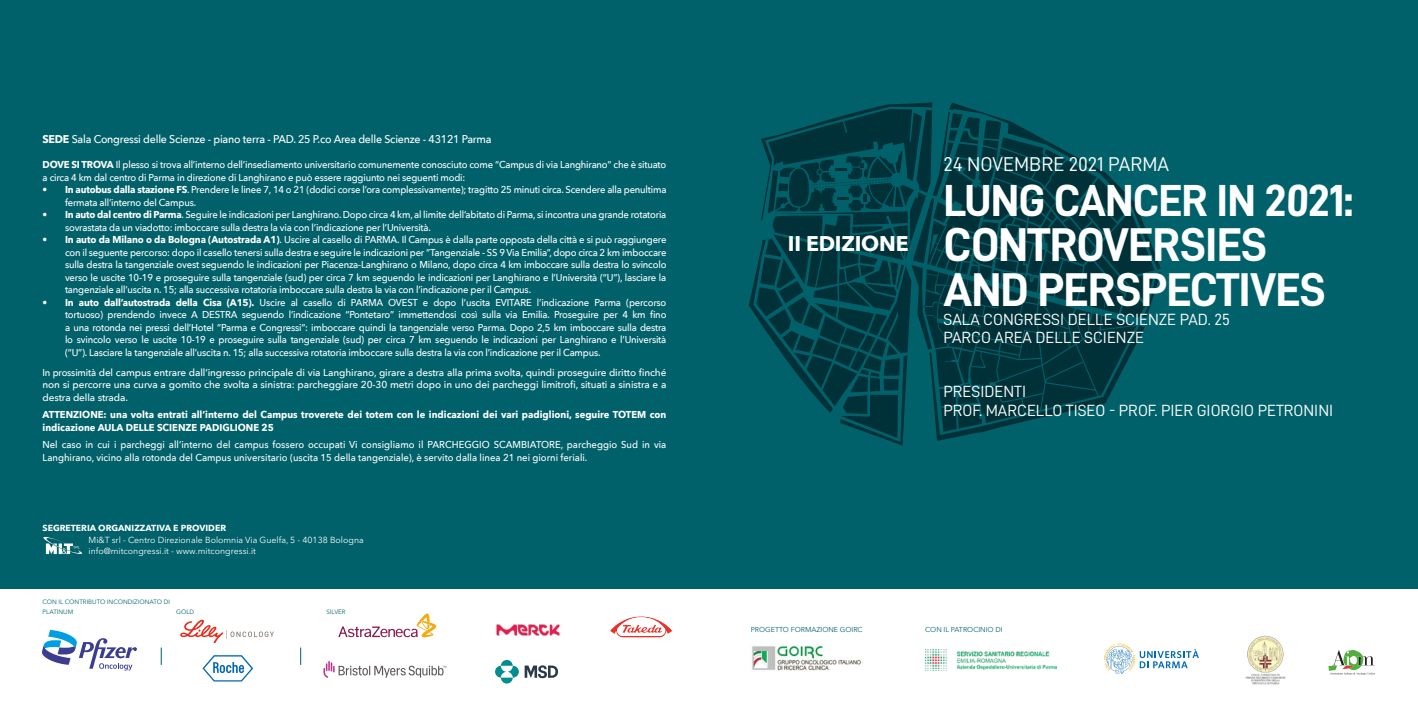
<style>
.page{position:relative;width:1418px;height:709px;background:#fff}
.page>*{position:absolute;margin:0;border:0;box-sizing:border-box;transform-origin:0 0}
.t1{font:47.5px/45px "D DIN Bold";letter-spacing:-.02em;color:#fdfefd}
.t2{font:45px "D DIN Bold";letter-spacing:-.02em;color:#fdfefd}
.t3{font:700 21.25px "Avenir Next";letter-spacing:-.01em;color:#fff}
.t4{font:20px "D DIN";color:#fdfefd}
.t5{font:16.25px/18.8px "D DIN";color:#fdfefd}
.t6{font:500 11.25px "Avenir Next";letter-spacing:-.02em;color:#fff;scale:.95 1}
.t7{font:500 10px/12.5px "Avenir Next";letter-spacing:-.02em;color:#fff;scale:.95 1}
.t8{font:500 10px/12.5px "Avenir Next";color:#fff;scale:.95 1}
.t9{font:700 10px/12.5px "Avenir Next";color:#fff;scale:.95 1}
.t10{font:8.75px/11.2px "Avenir Next LT Pro";color:#fdfefd}
.t11{font:700 8.75px "Avenir Next LT Pro";color:#fdfefd}
.t12{font:7.12px "Avenir Next LT Pro";color:#00616a}
.t13{font:6.25px "Avenir Next LT Pro";color:#00616a}
.s1{font-weight:700}
</style>
<div class="page">
<div style="left:0;top:0;width:1417px;height:588px;background:#00616a"></div>
<img style="left:925px;top:649px;width:131px;height:22px">
<svg style="left:1328px;top:650px;width:46px;height:25px"></svg>
<svg style="left:1103px;top:643px;width:95px;height:30px"></svg>
<img style="left:1245px;top:635px;width:40px;height:49px">
<svg style="left:610px;top:616px;width:62px;height:21px"></svg>
<svg style="left:495px;top:660px;width:63px;height:23px"></svg>
<svg style="left:338px;top:613px;width:98px;height:24px"></svg>
<svg style="left:323px;top:661px;width:123px;height:17px"></svg>
<img style="left:496px;top:625px;width:65px;height:10px">
<svg style="left:749px;top:102px;width:411px;height:343px"></svg>
<img style="left:752px;top:645px;width:110px;height:26px">
<svg style="left:42px;top:630px;width:95px;height:40px"></svg>
<svg style="left:161px;top:647px;width:1px;height:18px"></svg>
<svg style="left:180px;top:619px;width:94px;height:24px"></svg>
<svg style="left:202px;top:655px;width:51px;height:26px"></svg>
<svg style="left:300px;top:647px;width:1px;height:18px"></svg>
<svg style="left:43px;top:537px;width:39px;height:17px"></svg>
<p class="t6" style="left:43px;top:133px;width:474px"><span class="s1">SEDE</span> Sala Congressi delle Scienze - piano terra - PAD. 25 P.co Area delle Scienze - 43121 Parma</p>
<p class="t7" style="left:43px;top:158px;width:658px"><span class="s1">DOVE SI TROVA</span> Il plesso si trova all’interno dell’insediamento universitario comunemente conosciuto come “Campus di via Langhirano” che è situato a circa 4 km dal centro di Parma in direzione di Langhirano e può essere raggiunto nei seguenti modi:</p>
<p class="t7" style="left:65px;top:183px;width:634px;text-indent:-22px"><span class="s1">• In autobus dalla stazione FS</span>. Prendere le linee 7, 14 o 21 (dodici corse l’ora complessivamente); tragitto 25 minuti circa. Scendere alla penultima fermata all’interno del Campus.</p>
<p class="t7" style="left:65px;top:208px;width:634px;text-indent:-22px"><span class="s1">• In auto dal centro di Parma</span>. Seguire le indicazioni per Langhirano. Dopo circa 4 km, al limite dell’abitato di Parma, si incontra una grande rotatoria sovrastata da un viadotto: imboccare sulla destra la via con l’indicazione per l’Università.</p>
<p class="t7" style="left:65px;top:233px;width:634px;text-align:justify;text-indent:-22px"><span class="s1">• In auto da Milano o da Bologna (Autostrada A1)</span>. Uscire al casello di PARMA. Il Campus è dalla parte opposta della città e si può raggiungere con il seguente percorso: dopo il casello tenersi sulla destra e seguire le indicazioni per “Tangenziale - SS 9 Via Emilia”, dopo circa 2 km imboccare sulla destra la tangenziale ovest seguendo le indicazioni per Piacenza-Langhirano o Milano, dopo circa 4 km imboccare sulla destra lo svincolo verso le uscite 10-19 e proseguire sulla tangenziale (sud) per circa 7 km seguendo le indicazioni per Langhirano e l’Università (“U”), lasciare la tangenziale all’uscita n. 15; alla successiva rotatoria imboccare sulla destra la via con l’indicazione per il Campus.</p>
<p class="t7" style="left:65px;top:296px;width:634px;text-align:justify;text-indent:-22px"><span class="s1">• In auto dall’autostrada della Cisa (A15).</span> Uscire al casello di PARMA OVEST e dopo l’uscita EVITARE l’indicazione Parma (percorso tortuoso) prendendo invece A DESTRA seguendo l’indicazione “Pontetaro” immettendosi così sulla via Emilia. Proseguire per 4 km fino a una rotonda nei pressi dell’Hotel “Parma e Congressi”: imboccare quindi la tangenziale verso Parma. Dopo 2,5 km imboccare sulla destra lo svincolo verso le uscite 10-19 e proseguire sulla tangenziale (sud) per circa 7 km seguendo le indicazioni per Langhirano e l’Università (“U”). Lasciare la tangenziale all’uscita n. 15; alla successiva rotatoria imboccare sulla destra la via con l’indicazione per il Campus.</p>
<p class="t7" style="left:43px;top:366px;width:658px;text-align:justify">In prossimità del campus entrare dall’ingresso principale di via Langhirano, girare a destra alla prima svolta, quindi proseguire diritto finché non si percorre una curva a gomito che svolta a sinistra: parcheggiare 20-30 metri dopo in uno dei parcheggi limitrofi, situati a sinistra e a destra della strada.</p>
<p class="t9" style="left:43px;top:408px;width:658px">ATTENZIONE: una volta entrati all’interno del Campus troverete dei totem con le indicazioni dei vari padiglioni, seguire TOTEM con indicazione AULA DELLE SCIENZE PADIGLIONE 25</p>
<p class="t8" style="left:43px;top:438px;width:658px">Nel caso in cui i parcheggi all’interno del campus fossero occupati Vi consigliamo il PARCHEGGIO SCAMBIATORE, parcheggio Sud in via<br>Langhirano, vicino alla rotonda del Campus universitario (uscita 15 della tangenziale), è servito dalla linea 21 nei giorni feriali.</p>
<p class="t11" style="left:43px;top:523px;width:185px">SEGRETERIA ORGANIZZATIVA E PROVIDER</p>
<p class="t10" style="left:89px;top:534px;width:277px">Mi&amp;T srl - Centro Direzionale Bolomnia Via Guelfa, 5 - 40138 Bologna info@mitcongressi.it - www.mitcongressi.it</p>
<p class="t13" style="left:43px;top:598px;width:129px">CON IL CONTRIBUTO INCONDIZIONATO DI</p>
<p class="t13" style="left:43px;top:608px;width:32px">PLATINUM</p>
<p class="t13" style="left:176px;top:608px;width:20px">GOLD</p>
<p class="t13" style="left:326px;top:608px;width:21px">SILVER</p>
<h3 class="t3" style="left:788px;top:230px;width:122px">II EDIZIONE</h3>
<h3 class="t4" style="left:943px;top:153px;width:227px">24 NOVEMBRE 2021 PARMA</h3>
<h2 class="t2" style="left:943px;top:175px;width:411px">LUNG CANCER IN 2021:</h2>
<h1 class="t1" style="left:943px;top:221px;width:384px">CONTROVERSIES<br>AND PERSPECTIVES</h1>
<h3 class="t5" style="left:943px;top:309px;width:288px">SALA CONGRESSI DELLE SCIENZE PAD. 25<br>PARCO AREA DELLE SCIENZE</h3>
<h3 class="t5" style="left:943px;top:382px;width:391px">PRESIDENTI<br>PROF. MARCELLO TISEO - PROF. PIER GIORGIO PETRONINI</h3>
<p class="t12" style="left:750px;top:625px;width:113px">PROGETTO FORMAZIONE GOIRC</p>
<p class="t12" style="left:925px;top:625px;width:79px">CON IL PATROCINIO DI</p>
</div>
